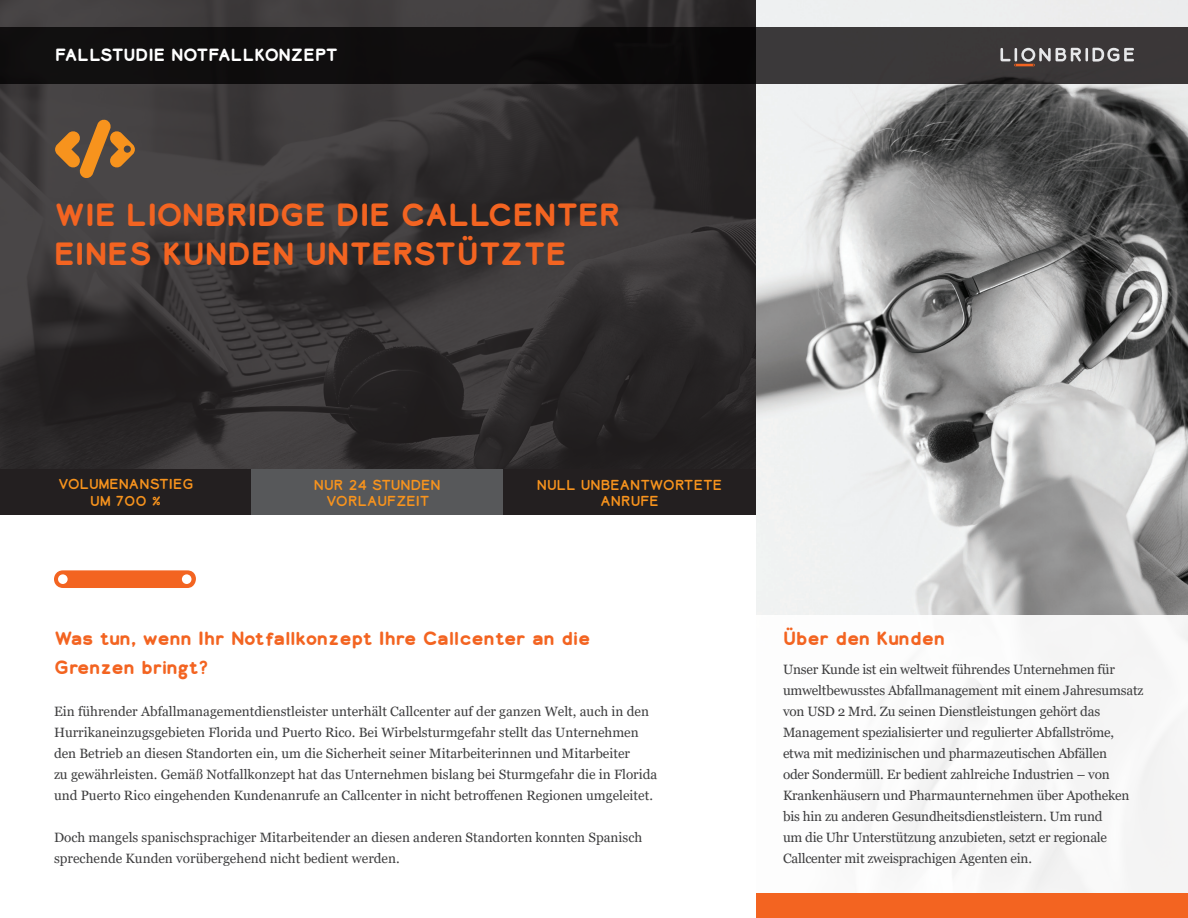
<style>
.page{position:relative;width:1188px;height:918px;background:#fff}
.page>*{position:absolute;margin:0;border:0;box-sizing:border-box;transform-origin:0 0}
.LB_Title{font:700 30px/39px "Lionbridge Sans";color:#f36421}
.t1{font:700 18px/28.5px "Lionbridge Sans";color:#f36421}
.t2{font:700 16.5px "Lionbridge Sans";letter-spacing:-.01em;color:#fff}
.t3{font:13.5px/21px "Georgia";color:#3e3e3f}
.t4{font:13.5px/16.5px "Lionbridge Sans";color:#f7931d;text-align:center}
</style>
<div class="page">
<img style="left:0;top:0;width:756px;height:470px">
<svg style="left:54px;top:570px;width:142px;height:18px;background:#f47337"></svg>
<div style="left:0;top:470px;width:252px;height:45px;background:#231f20"></div>
<div style="left:252px;top:470px;width:251px;height:45px;background:#57585a"></div>
<div style="left:503px;top:470px;width:253px;height:45px;background:#231f20"></div>
<img style="left:756px;top:0;width:432px;height:615px">
<svg style="left:0;top:27px;width:1188px;height:56px;background:#1d1b1b"></svg>
<svg style="left:1000px;top:48px;width:134px;height:18px;background:#746f6f"></svg>
<svg style="left:55px;top:119px;width:80px;height:60px;background:#8c6335"></svg>
<div style="left:756px;top:893px;width:432px;height:25px;background:#f36421"></div>
<p class="t2" style="left:55px;top:44px;width:284px">FALLSTUDIE NOTFALLKONZEPT</p>
<p class="LB_Title" style="left:54px;top:195px;width:569px">WIE LIONBRIDGE DIE CALLCENTER<br>EINES KUNDEN UNTERSTÜTZTE</p>
<p class="t4" style="left:58px;top:476px;width:137px">VOLUMENANSTIEG<br>UM 700 %</p>
<p class="t4" style="left:314px;top:476px;width:128px">NUR 24 STUNDEN<br>VORLAUFZEIT</p>
<p class="t4" style="left:537px;top:476px;width:187px">NULL UNBEANTWORTETE<br>ANRUFE</p>
<p class="t1" style="left:54px;top:624px;width:538px">Was tun, wenn Ihr Notfallkonzept Ihre Callcenter an die<br>Grenzen bringt?</p>
<p class="t3" style="left:54px;top:701px;width:605px">Ein führender Abfallmanagementdienstleister unterhält Callcenter auf der ganzen Welt, auch in den Hurrikaneinzugsgebieten Florida und Puerto Rico. Bei Wirbelsturmgefahr stellt das Unternehmen den Betrieb an diesen Standorten ein, um die Sicherheit seiner Mitarbeiterinnen und Mitarbeiter<br>zu gewährleisten. Gemäß Notfallkonzept hat das Unternehmen bislang bei Sturmgefahr die in Florida und Puerto Rico eingehenden Kundenanrufe an Callcenter in nicht betroffenen Regionen umgeleitet.</p>
<p class="t3" style="left:54px;top:827px;width:590px">Doch mangels spanischsprachiger Mitarbeitender an diesen anderen Standorten konnten Spanisch sprechende Kunden vorübergehend nicht bedient werden.</p>
<p class="t1" style="left:783px;top:624px;width:164px">Über den Kunden</p>
<p class="t3" style="left:783px;top:659px;width:362px">Unser Kunde ist ein weltweit führendes Unternehmen für umweltbewusstes Abfallmanagement mit einem Jahresumsatz von USD 2 Mrd. Zu seinen Dienstleistungen gehört das Management spezialisierter und regulierter Abfallströme, etwa mit medizinischen und pharmazeutischen Abfällen<br>oder Sondermüll. Er bedient zahlreiche Industrien – von Krankenhäusern und Pharmaunternehmen über Apotheken bis hin zu anderen Gesundheitsdienstleistern. Um rund<br>um die Uhr Unterstützung anzubieten, setzt er regionale Callcenter mit zweisprachigen Agenten ein.</p>
</div>
